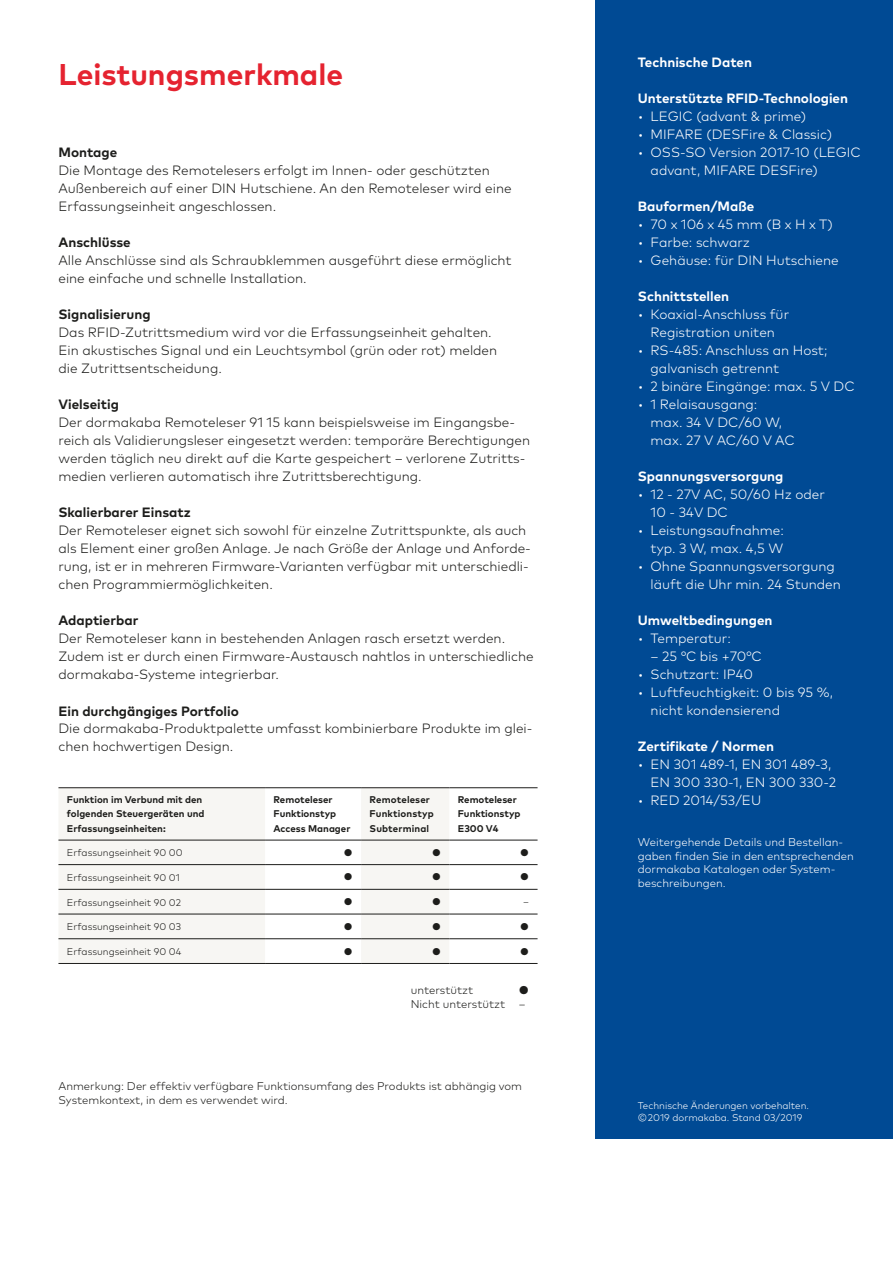
<style>
.page{position:relative;width:893px;height:1263px;background:#fff}
.page>*{position:absolute;margin:0;border:0;box-sizing:border-box;transform-origin:0 0}
.t1{font:700 30px "Mark Pro";color:#e52330}
.t2{font:300 13.5px/18px "Mark Pro";color:#1d1d1b}
.t3{font:300 13.5px/18px "Mark Pro";color:#fff}
.t4{font:700 13.5px "Mark Pro";color:#fff}
.t5{font:700 13.5px "Mark Pro";color:#1d1d1b}
.t6{font:300 11.25px/14.2px "Mark Pro";color:#1d1d1b}
.t7{font:300 11.25px/13.5px "Mark Pro";color:#fff}
.t8{font:700 9.75px/14.2px "Mark Pro";color:#1d1d1b}
.t9{font:300 9.75px "Mark Pro";color:#1d1d1b}
.t10{font:300 9.75px/12px "Mark Pro";color:#fff}
</style>
<div class="page">
<div style="left:595px;top:0;width:298px;height:1138px;background:#004a94"></div>
<svg style="left:58px;top:788px;width:391px;height:175px;fill:#f7f6f3"></svg>
<hr style="left:58px;top:787px;width:207px;height:1px;background:#1d1d1b">
<hr style="left:265px;top:787px;width:96px;height:1px;background:#1d1d1b">
<hr style="left:361px;top:787px;width:88px;height:1px;background:#1d1d1b">
<hr style="left:449px;top:787px;width:89px;height:1px;background:#1d1d1b">
<hr style="left:58px;top:840px;width:207px;height:1px;background:#1d1d1b">
<hr style="left:265px;top:840px;width:96px;height:1px;background:#1d1d1b">
<hr style="left:361px;top:840px;width:88px;height:1px;background:#1d1d1b">
<hr style="left:449px;top:840px;width:89px;height:1px;background:#1d1d1b">
<hr style="left:58px;top:864px;width:207px;height:1px;background:#1d1d1b">
<hr style="left:58px;top:889px;width:207px;height:1px;background:#1d1d1b">
<hr style="left:58px;top:914px;width:207px;height:1px;background:#1d1d1b">
<hr style="left:58px;top:938px;width:207px;height:1px;background:#1d1d1b">
<hr style="left:58px;top:963px;width:207px;height:1px;background:#1d1d1b">
<hr style="left:265px;top:864px;width:96px;height:1px;background:#1d1d1b">
<hr style="left:361px;top:864px;width:88px;height:1px;background:#1d1d1b">
<hr style="left:449px;top:864px;width:89px;height:1px;background:#1d1d1b">
<hr style="left:265px;top:889px;width:96px;height:1px;background:#1d1d1b">
<hr style="left:361px;top:889px;width:88px;height:1px;background:#1d1d1b">
<hr style="left:449px;top:889px;width:89px;height:1px;background:#1d1d1b">
<hr style="left:265px;top:914px;width:96px;height:1px;background:#1d1d1b">
<hr style="left:361px;top:914px;width:88px;height:1px;background:#1d1d1b">
<hr style="left:449px;top:914px;width:89px;height:1px;background:#1d1d1b">
<hr style="left:265px;top:938px;width:96px;height:1px;background:#1d1d1b">
<hr style="left:361px;top:938px;width:88px;height:1px;background:#1d1d1b">
<hr style="left:449px;top:938px;width:89px;height:1px;background:#1d1d1b">
<hr style="left:265px;top:963px;width:96px;height:1px;background:#1d1d1b">
<hr style="left:361px;top:963px;width:88px;height:1px;background:#1d1d1b">
<hr style="left:449px;top:963px;width:89px;height:1px;background:#1d1d1b">
<h1 class="t1" style="left:58px;top:52px;width:286px">Leistungsmerkmale</h1>
<p class="t5" style="left:58px;top:142px;width:60px">Montage</p>
<p class="t2" style="left:58px;top:161px;width:455px">Die Montage des Remotelesers erfolgt im Innen- oder geschützten<br>Außenbereich auf einer DIN Hutschiene. An den Remoteleser wird eine<br>Erfassungseinheit angeschlossen.</p>
<p class="t5" style="left:58px;top:232px;width:74px">Anschlüsse</p>
<p class="t2" style="left:58px;top:251px;width:455px">Alle Anschlüsse sind als Schraubklemmen ausgeführt diese ermöglicht eine einfache und schnelle Installation.</p>
<p class="t5" style="left:58px;top:304px;width:94px">Signalisierung</p>
<p class="t2" style="left:58px;top:323px;width:440px">Das RFID-Zutrittsmedium wird vor die Erfassungseinheit gehalten.<br>Ein akustisches Signal und ein Leuchtsymbol (grün oder rot) melden die Zutrittsentscheidung.</p>
<p class="t5" style="left:58px;top:394px;width:62px">Vielseitig</p>
<p class="t2" style="left:58px;top:413px;width:473px">Der dormakaba Remoteleser 91 15 kann beispielsweise im Eingangsbe&shy;reich als Validierungsleser eingesetzt werden: temporäre Berechtigungen werden täglich neu direkt auf die Karte gespeichert – verlorene Zutritts&shy;medien verlieren automatisch ihre Zutrittsberechtigung.</p>
<p class="t5" style="left:58px;top:502px;width:134px">Skalierbarer Einsatz</p>
<p class="t2" style="left:58px;top:521px;width:474px">Der Remoteleser eignet sich sowohl für einzelne Zutrittspunkte, als auch als Element einer großen Anlage. Je nach Größe der Anlage und Anforde&shy;rung, ist er in mehreren Firmware-Varianten verfügbar mit unterschiedli&shy;chen Programmiermöglichkeiten.</p>
<p class="t5" style="left:58px;top:610px;width:81px">Adaptierbar</p>
<p class="t2" style="left:58px;top:629px;width:477px">Der Remoteleser kann in bestehenden Anlagen rasch ersetzt werden.<br>Zudem ist er durch einen Firmware-Austausch nahtlos in unterschiedliche dormakaba-Systeme integrierbar.</p>
<p class="t5" style="left:58px;top:700px;width:182px">Ein durchgängiges Portfolio</p>
<p class="t2" style="left:58px;top:719px;width:475px">Die dormakaba-Produktpalette umfasst kombinierbare Produkte im glei&shy;chen hochwertigen Design.</p>
<p class="t8" style="left:67px;top:792px;width:139px">Funktion im Verbund mit den folgenden Steuergeräten und<br>Erfassungseinheiten:</p>
<p class="t8" style="left:274px;top:792px;width:78px">Remoteleser<br>Funktionstyp<br>Access Manager</p>
<p class="t8" style="left:370px;top:792px;width:66px">Remoteleser<br>Funktionstyp<br>Subterminal</p>
<p class="t8" style="left:458px;top:792px;width:64px">Remoteleser<br>Funktionstyp<br>E300 V4</p>
<p class="t9" style="left:67px;top:845px;width:117px">Erfassungseinheit 90 00</p>
<p class="t9" style="left:344px;top:845px;width:10px">●</p>
<p class="t9" style="left:432px;top:845px;width:10px">●</p>
<p class="t9" style="left:520px;top:845px;width:10px">●</p>
<p class="t9" style="left:67px;top:870px;width:114px">Erfassungseinheit 90 01</p>
<p class="t9" style="left:344px;top:870px;width:10px">●</p>
<p class="t9" style="left:432px;top:870px;width:10px">●</p>
<p class="t9" style="left:520px;top:870px;width:10px">●</p>
<p class="t9" style="left:67px;top:895px;width:116px">Erfassungseinheit 90 02</p>
<p class="t9" style="left:344px;top:894px;width:10px">●</p>
<p class="t9" style="left:432px;top:894px;width:10px">●</p>
<p class="t9" style="left:523px;top:894px;width:7px">–</p>
<p class="t9" style="left:67px;top:919px;width:116px">Erfassungseinheit 90 03</p>
<p class="t9" style="left:344px;top:919px;width:10px">●</p>
<p class="t9" style="left:432px;top:919px;width:10px">●</p>
<p class="t9" style="left:520px;top:919px;width:10px">●</p>
<p class="t9" style="left:67px;top:944px;width:116px">Erfassungseinheit 90 04</p>
<p class="t9" style="left:344px;top:944px;width:10px">●</p>
<p class="t9" style="left:432px;top:944px;width:10px">●</p>
<p class="t9" style="left:520px;top:944px;width:10px">●</p>
<p class="t6" style="left:411px;top:982px;width:64px">unterstützt</p>
<p class="t6" style="left:411px;top:982px;width:120px;text-indent:108px">●<br>Nicht unterstützt –</p>
<p class="t6" style="left:58px;top:1078px;width:465px">Anmerkung: Der effektiv verfügbare Funktionsumfang des Produkts ist abhängig vom<br>Systemkontext, in dem es verwendet wird.</p>
<p class="t4" style="left:638px;top:52px;width:116px">Technische Daten</p>
<p class="t4" style="left:638px;top:88px;width:212px">Unterstützte RFID-Technologien</p>
<p class="t3" style="left:638px;top:107px;width:170px">• LEGIC (advant &amp; prime)</p>
<p class="t3" style="left:638px;top:125px;width:196px">• MIFARE (DESFire &amp; Classic)</p>
<p class="t3" style="left:651px;top:143px;width:212px;text-indent:-13px">• OSS-SO Version 2017-10 (LEGIC advant, MIFARE DESFire)</p>
<p class="t4" style="left:638px;top:196px;width:118px">Bauformen/Maße</p>
<p class="t3" style="left:638px;top:215px;width:197px">• 70 x 106 x 45 mm (B x H x T)</p>
<p class="t3" style="left:638px;top:233px;width:114px">• Farbe: schwarz</p>
<p class="t3" style="left:638px;top:251px;width:202px">• Gehäuse: für DIN Hutschiene</p>
<p class="t4" style="left:638px;top:286px;width:93px">Schnittstellen</p>
<p class="t3" style="left:638px;top:305px;width:153px;text-align:center">• Koaxial-Anschluss für<br>Registration uniten</p>
<p class="t3" style="left:651px;top:341px;width:178px;text-indent:-13px">• RS-485: Anschluss an Host; galvanisch getrennt</p>
<p class="t3" style="left:638px;top:377px;width:218px">• 2 binäre Eingänge: max. 5 V DC</p>
<p class="t3" style="left:651px;top:395px;width:146px;text-indent:-13px">• 1 Relaisausgang:<br>max. 34 V DC/60 W, max. 27 V AC/60 V AC</p>
<p class="t4" style="left:638px;top:466px;width:147px">Spannungsversorgung</p>
<p class="t3" style="left:651px;top:485px;width:176px;text-indent:-13px">• 12 - 27V AC, 50/60 Hz oder<br>10 - 34V DC</p>
<p class="t3" style="left:638px;top:521px;width:148px;text-align:right">• Leistungsaufnahme: typ. 3 W, max. 4,5 W</p>
<p class="t3" style="left:651px;top:557px;width:192px;text-indent:-13px">• Ohne Spannungsversorgung läuft die Uhr min. 24 Stunden</p>
<p class="t4" style="left:638px;top:610px;width:136px">Umweltbedingungen</p>
<p class="t3" style="left:638px;top:629px;width:95px">• Temperatur:</p>
<p class="t3" style="left:651px;top:647px;width:113px">– 25 °C bis +70°C</p>
<p class="t3" style="left:638px;top:665px;width:117px">• Schutzart: IP40</p>
<p class="t3" style="left:651px;top:683px;width:184px;text-indent:-13px">• Luftfeuchtigkeit: 0 bis 95 %, nicht kondensierend</p>
<p class="t4" style="left:638px;top:736px;width:138px">Zertifikate / Normen</p>
<p class="t3" style="left:651px;top:755px;width:187px;text-indent:-13px">• EN 301 489-1, EN 301 489-3,<br>EN 300 330-1, EN 300 330-2</p>
<p class="t3" style="left:638px;top:791px;width:125px">• RED 2014/53/EU</p>
<p class="t7" style="left:638px;top:834px;width:217px">Weitergehende Details und Bestellan&shy;gaben finden Sie in den entsprechenden dormakaba Katalogen oder System&shy;beschreibungen.</p>
<p class="t10" style="left:638px;top:1098px;width:173px">Technische Änderungen vorbehalten. © 2019 dormakaba. Stand 03/2019</p>
</div>
